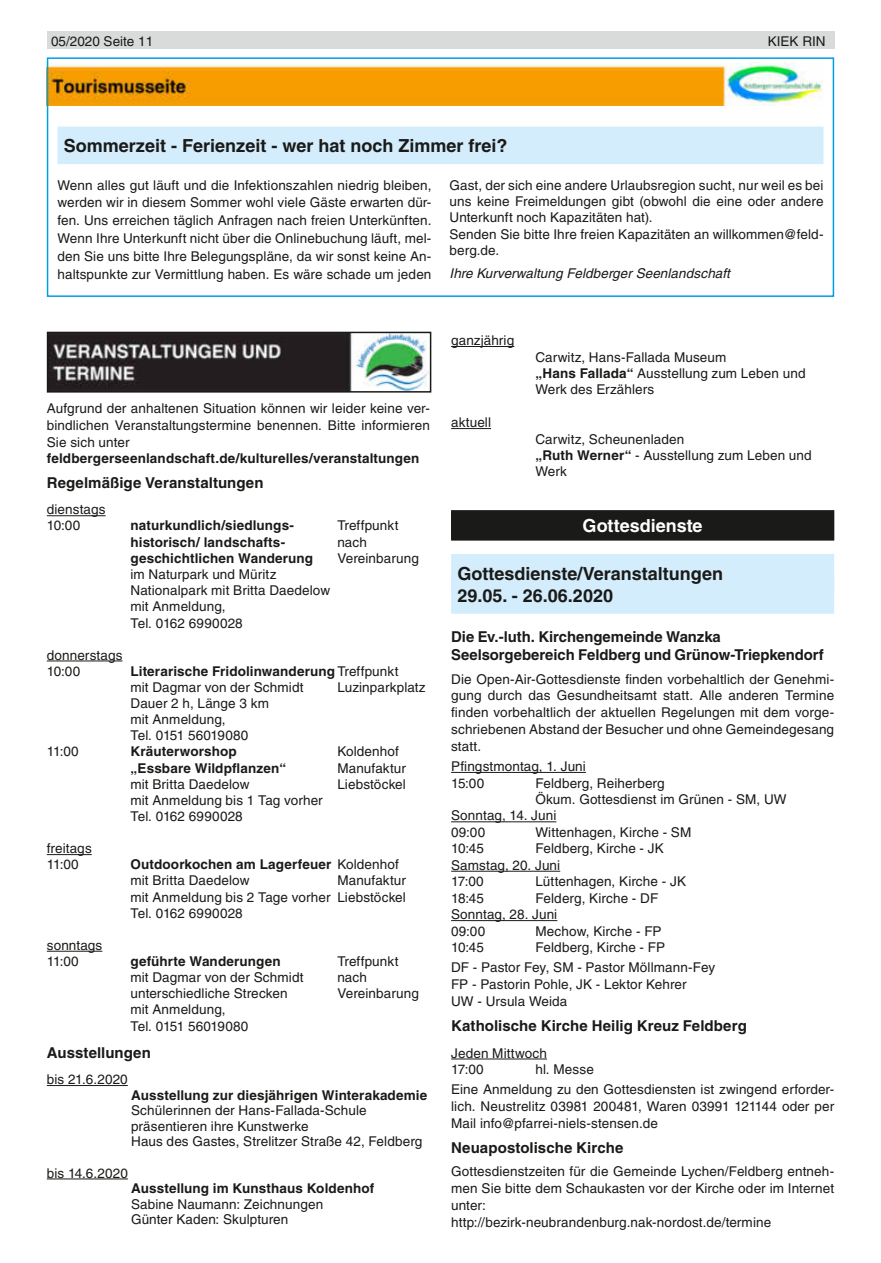
<style>
.page{position:relative;width:881px;height:1263px;background:#fff}
.page>*{position:absolute;margin:0;border:0;box-sizing:border-box;transform-origin:0 0}
.t1{font:700 18px/22.2px "Helvetica LT";color:#1a1a18}
.t2{font:700 18px "Helvetica LT";letter-spacing:-.005em;color:#fff}
.t3{font:700 15px/18.6px "Helvetica LT";color:#1a1a18}
.t4{font:13.5px/16.2px "Helvetica LT";letter-spacing:.01em;color:#1a1a18}
.t5{font:700 13.5px/16.2px "Helvetica LT";letter-spacing:.01em;color:#1a1a18}
.t6{font:italic 13.5px "Helvetica LT";letter-spacing:.005em;color:#1a1a18}
.s1{font-weight:700}
</style>
<div class="page">
<div style="left:47px;top:32px;width:786px;height:17px;background:#d9dada"></div>
<hr style="left:451px;top:346px;width:63px;height:1px;background:#1a1a18">
<hr style="left:451px;top:428px;width:40px;height:1px;background:#1a1a18">
<div style="left:451px;top:510px;width:382px;height:30px;background:#1a1a18"></div>
<div style="left:451px;top:554px;width:382px;height:37px;background:#d4edfc"></div>
<div style="left:451px;top:576px;width:382px;height:38px;background:#d4edfc"></div>
<hr style="left:451px;top:772px;width:134px;height:1px;background:#1a1a18">
<hr style="left:451px;top:821px;width:105px;height:1px;background:#1a1a18">
<hr style="left:451px;top:871px;width:109px;height:1px;background:#1a1a18">
<hr style="left:451px;top:920px;width:106px;height:1px;background:#1a1a18">
<hr style="left:451px;top:1059px;width:96px;height:1px;background:#1a1a18">
<img style="left:50px;top:335px;width:378px;height:55px">
<div style="left:47px;top:332px;width:384px;height:61px;border:2px solid #1a1a18"></div>
<hr style="left:47px;top:515px;width:59px;height:1px;background:#1a1a18">
<hr style="left:47px;top:661px;width:75px;height:1px;background:#1a1a18">
<hr style="left:47px;top:854px;width:45px;height:1px;background:#1a1a18">
<hr style="left:47px;top:951px;width:55px;height:1px;background:#1a1a18">
<hr style="left:47px;top:1085px;width:81px;height:1px;background:#1a1a18">
<hr style="left:47px;top:1178px;width:81px;height:1px;background:#1a1a18">
<img style="left:50px;top:63px;width:773px;height:42px">
<div style="left:57px;top:127px;width:766px;height:37px;background:#d4edfc"></div>
<div style="left:47px;top:57px;width:786px;height:240px;border:2px solid #009ee3"></div>
<p class="t4" style="left:51px;top:33px;width:104px">05/2020 Seite 11</p>
<p class="t4" style="left:767px;top:33px;width:59px">KIEK RIN</p>
<h1 class="t1" style="left:64px;top:134px;width:445px">Sommerzeit - Ferienzeit - wer hat noch Zimmer frei?</h1>
<p class="t4" style="left:57px;top:176px;width:375px;line-height:17.7px;text-align:justify">Wenn alles gut läuft und die Infektionszahlen niedrig bleiben, werden wir in diesem Sommer wohl viele Gäste erwarten dür&shy;fen. Uns erreichen täglich Anfragen nach freien Unterkünften.<br>Wenn Ihre Unterkunft nicht über die Onlinebuchung läuft, mel&shy;den Sie uns bitte Ihre Belegungspläne, da wir sonst keine An&shy;haltspunkte zur Vermittlung haben. Es wäre schade um jeden</p>
<p class="t4" style="left:449px;top:177px;width:375px">Gast, der sich eine andere Urlaubsregion sucht, nur weil es bei uns keine Freimeldungen gibt (obwohl die eine oder andere Unterkunft noch Kapazitäten hat).<br>Senden Sie bitte Ihre freien Kapazitäten an willkommen@feld&shy;berg.de.</p>
<p class="t6" style="left:449px;top:265px;width:282px">Ihre Kurverwaltung Feldberger Seenlandschaft</p>
<p class="t4" style="left:47px;top:400px;width:384px;line-height:16.6px;text-align:justify">Aufgrund der anhaltenen Situation können wir leider keine ver&shy;bindlichen Veranstaltungstermine benennen. Bitte informieren Sie sich unter</p>
<p class="t5" style="left:47px;top:450px;width:374px">feldbergerseenlandschaft.de/kulturelles/veranstaltungen</p>
<p class="t3" style="left:47px;top:473px;width:218px">Regelmäßige Veranstaltungen</p>
<p class="t4" style="left:47px;top:502px;width:60px">dienstags<br>10:00</p>
<p class="t5" style="left:130px;top:517px;width:184px">naturkundlich/siedlungs&shy;historisch/ landschafts&shy;geschichtlichen Wanderung</p>
<p class="t4" style="left:130px;top:566px;width:201px">im Naturpark und Müritz<br>Nationalpark mit Britta Daedelow mit Anmeldung,<br>Tel. 0162 6990028</p>
<p class="t4" style="left:337px;top:517px;width:83px">Treffpunkt nach<br>Vereinbarung</p>
<p class="t4" style="left:47px;top:647px;width:77px">donnerstags<br>10:00</p>
<p class="t4" style="left:130px;top:663px;width:269px"><span class="s1">Literarische Fridolinwanderung</span> Treffpunkt mit Dagmar von der Schmidt<br>Dauer 2 h, Länge 3 km<br>mit Anmeldung,<br>Tel. 0151 56019080</p>
<p class="t4" style="left:337px;top:679px;width:90px">Luzinparkplatz</p>
<p class="t4" style="left:47px;top:743px;width:33px">11:00</p>
<p class="t5" style="left:130px;top:743px;width:157px">Kräuterworshop „Essbare Wildpflanzen“</p>
<p class="t4" style="left:130px;top:776px;width:194px">mit Britta Daedelow<br>mit Anmeldung bis 1 Tag vorher<br>Tel. 0162 6990028</p>
<p class="t4" style="left:337px;top:743px;width:70px">Koldenhof<br>Manufaktur<br>Liebstöckel</p>
<p class="t4" style="left:47px;top:840px;width:46px">freitags<br>11:00</p>
<p class="t4" style="left:47px;top:937px;width:57px">sonntags<br>11:00</p>
<p class="t4" style="left:130px;top:856px;width:270px"><span class="s1">Outdoorkochen am Lagerfeuer</span> Koldenhof mit Britta Daedelow<br>mit Anmeldung bis 2 Tage vorher<br>Tel. 0162 6990028</p>
<p class="t4" style="left:337px;top:872px;width:70px">Manufaktur<br>Liebstöckel</p>
<p class="t5" style="left:130px;top:953px;width:152px">geführte Wanderungen</p>
<p class="t4" style="left:130px;top:969px;width:174px">mit Dagmar von der Schmidt unterschiedliche Strecken mit Anmeldung,<br>Tel. 0151 56019080</p>
<p class="t4" style="left:337px;top:953px;width:83px">Treffpunkt nach<br>Vereinbarung</p>
<p class="t3" style="left:47px;top:1043px;width:105px">Ausstellungen</p>
<p class="t4" style="left:47px;top:1071px;width:82px">bis 21.6.2020</p>
<p class="t5" style="left:131px;top:1087px;width:298px">Ausstellung zur diesjährigen Winterakademie</p>
<p class="t4" style="left:131px;top:1103px;width:293px;line-height:15.6px">Schülerinnen der Hans-Fallada-Schule präsentieren ihre Kunstwerke<br>Haus des Gastes, Strelitzer Straße 42, Feldberg</p>
<p class="t4" style="left:47px;top:1165px;width:83px">bis 14.6.2020</p>
<p class="t5" style="left:131px;top:1180px;width:244px">Ausstellung im Kunsthaus Koldenhof</p>
<p class="t4" style="left:131px;top:1196px;width:193px;line-height:15.6px">Sabine Naumann: Zeichnungen<br>Günter Kaden: Skulpturen</p>
<p class="t4" style="left:451px;top:332px;width:65px">ganzjährig</p>
<p class="t4" style="left:451px;top:414px;width:41px">aktuell</p>
<p class="t4" style="left:535px;top:349px;width:271px">Carwitz, Hans-Fallada Museum<br><span class="s1">„Hans Fallada“</span> Ausstellung zum Leben und<br>Werk des Erzählers</p>
<p class="t4" style="left:535px;top:431px;width:278px">Carwitz, Scheunenladen<br><span class="s1">„Ruth Werner“</span> - Ausstellung zum Leben und<br>Werk</p>
<h1 class="t2" style="left:582px;top:514px;width:121px">Gottesdienste</h1>
<h1 class="t1" style="left:457px;top:562px;width:267px">Gottesdienste/Veranstaltungen<br>29.05. - 26.06.2020</h1>
<p class="t3" style="left:451px;top:627px;width:374px">Die Ev.-luth. Kirchengemeinde Wanzka<br>Seelsorgebereich Feldberg und Grünow-Triepkendorf</p>
<p class="t4" style="left:451px;top:670px;width:384px;line-height:16.8px;text-align:justify">Die Open-Air-Gottesdienste finden vorbehaltlich der Genehmi&shy;gung durch das Gesundheitsamt statt. Alle anderen Termine finden vorbehaltlich der aktuellen Regelungen mit dem vorge&shy;schriebenen Abstand der Besucher und ohne Gemeindegesang statt.</p>
<p class="t4" style="left:451px;top:758px;width:136px">Pfingstmontag, 1. Juni<br>15:00</p>
<p class="t4" style="left:535px;top:775px;width:131px">Feldberg, Reiherberg</p>
<p class="t4" style="left:535px;top:791px;width:253px">Ökum. Gottesdienst im Grünen - SM, UW</p>
<p class="t4" style="left:451px;top:808px;width:107px">Sonntag, 14. Juni</p>
<p class="t4" style="left:451px;top:824px;width:36px">09:00</p>
<p class="t4" style="left:535px;top:824px;width:157px">Wittenhagen, Kirche - SM</p>
<p class="t4" style="left:451px;top:840px;width:34px">10:45</p>
<p class="t4" style="left:451px;top:840px;width:214px;text-indent:84px">Feldberg, Kirche - JK<br>Samstag, 20. Juni<br>17:00</p>
<p class="t4" style="left:535px;top:873px;width:152px">Lüttenhagen, Kirche - JK</p>
<p class="t4" style="left:451px;top:890px;width:208px;text-indent:84px">Felderg, Kirche - DF<br>Sonntag, 28. Juni<br>09:00</p>
<p class="t4" style="left:451px;top:890px;width:34px">18:45</p>
<p class="t4" style="left:535px;top:923px;width:128px">Mechow, Kirche - FP</p>
<p class="t4" style="left:451px;top:937px;width:265px;line-height:20.2px;text-indent:84px">Feldberg, Kirche - FP<br>DF - Pastor Fey, SM - Pastor Möllmann-Fey</p>
<p class="t4" style="left:451px;top:976px;width:237px;line-height:16.8px">FP - Pastorin Pohle, JK - Lektor Kehrer<br>UW - Ursula Weida</p>
<p class="t3" style="left:451px;top:1016px;width:297px">Katholische Kirche Heilig Kreuz Feldberg</p>
<p class="t4" style="left:451px;top:1044px;width:97px">Jeden Mittwoch<br>17:00</p>
<p class="t4" style="left:451px;top:939px;width:34px">10:45</p>
<p class="t4" style="left:451px;top:1059px;width:384px;line-height:20.2px;text-indent:84px">hl. Messe<br>Eine Anmeldung zu den Gottesdiensten ist zwingend erforder-</p>
<p class="t4" style="left:451px;top:1098px;width:384px;line-height:16.8px">lich. Neustrelitz 03981 200481, Waren 03991 121144 oder per<br>Mail info@pfarrei-niels-stensen.de</p>
<p class="t3" style="left:451px;top:1138px;width:174px">Neuapostolische Kirche</p>
<p class="t4" style="left:451px;top:1163px;width:384px;line-height:16.8px">Gottesdienstzeiten für die Gemeinde Lychen/Feldberg entneh&shy;men Sie bitte dem Schaukasten vor der Kirche oder im Internet unter:<br>http://bezirk-neubrandenburg.nak-nordost.de/termine</p>
</div>
